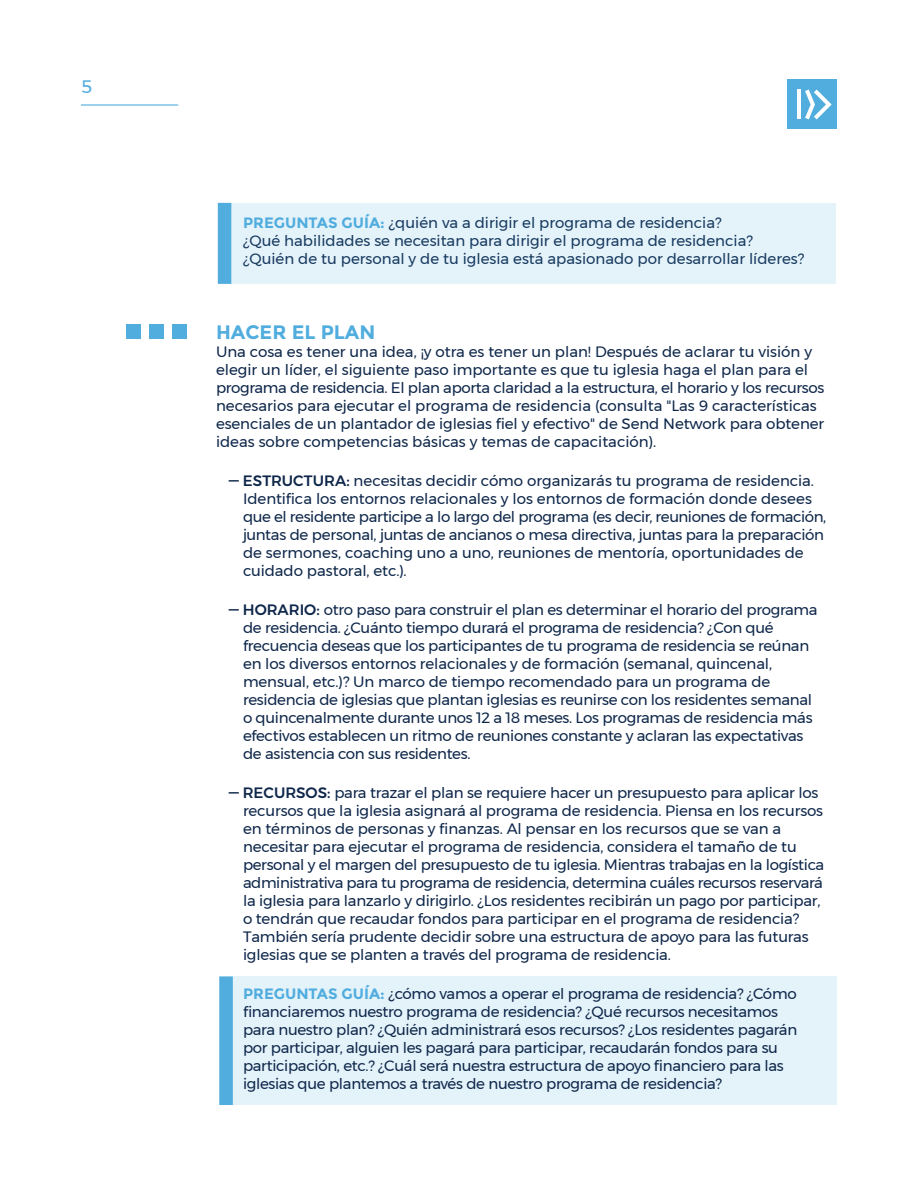
<style>
.page{position:relative;width:918px;height:1188px;background:#fff}
.page>*{position:absolute;margin:0;border:0;box-sizing:border-box;transform-origin:0 0}
.t1{font:700 19.5px "Montserrat";color:#50adde}
.t2{font:18px "Montserrat";color:#50adde}
.t3{font:15px/18px "Montserrat";letter-spacing:-.015em;color:#0e274a}
.s1{font-weight:700;color:#50adde}
.s2{font-weight:500}
</style>
<div class="page">
<hr style="left:81px;top:104px;width:97px;height:2px;background:#50adde">
<div style="left:788px;top:80px;width:49px;height:49px;background:#50adde"></div>
<hr style="left:797px;top:90px;width:4px;height:29px;background:#fff">
<svg style="left:805px;top:90px;width:27px;height:29px"></svg>
<div style="left:220px;top:976px;width:617px;height:129px;background:#e4f2fa"></div>
<div style="left:219px;top:976px;width:14px;height:129px;background:#50adde"></div>
<div style="left:127px;top:325px;width:14px;height:14px;background:#50adde"></div>
<div style="left:150px;top:325px;width:14px;height:14px;background:#50adde"></div>
<div style="left:173px;top:325px;width:14px;height:14px;background:#50adde"></div>
<div style="left:218px;top:203px;width:618px;height:81px;background:#e4f2fa"></div>
<div style="left:218px;top:203px;width:13px;height:81px;background:#50adde"></div>
<p class="t2" style="left:81px;top:73px;width:13px">5</p>
<p class="t3" style="left:243px;top:214px;width:563px"><span class="s1">PREGUNTAS GUÍA:</span> ¿quién va a dirigir el programa de residencia?<br>¿Qué habilidades se necesitan para dirigir el programa de residencia? ¿Quién de tu personal y de tu iglesia está apasionado por desarrollar líderes?</p>
<p class="t1" style="left:216px;top:321px;width:161px">HACER EL PLAN</p>
<p class="t3" style="left:216px;top:343px;width:610px">Una cosa es tener una idea, ¡y otra es tener un plan! Después de aclarar tu visión y elegir un líder, el siguiente paso importante es que tu iglesia haga el plan para el programa de residencia. El plan aporta claridad a la estructura, el horario y los recursos necesarios para ejecutar el programa de residencia (consulta "Las 9 características esenciales de un plantador de iglesias fiel y efectivo" de Send Network para obtener ideas sobre competencias básicas y temas de capacitación).</p>
<p class="t3" style="left:243px;top:472px;width:585px;text-indent:-14px"><span class="s2">— ESTRUCTURA:</span> necesitas decidir cómo organizarás tu programa de residencia.<br>Identifica los entornos relacionales y los entornos de formación donde desees que el residente participe a lo largo del programa (es decir, reuniones de formación, juntas de personal, juntas de ancianos o mesa directiva, juntas para la preparación de sermones, coaching uno a uno, reuniones de mentoría, oportunidades de cuidado pastoral, etc.).</p>
<p class="t3" style="left:243px;top:601px;width:576px;text-indent:-14px"><span class="s2">— HORARIO:</span> otro paso para construir el plan es determinar el horario del programa de residencia. ¿Cuánto tiempo durará el programa de residencia? ¿Con qué frecuencia deseas que los participantes de tu programa de residencia se reúnan en los diversos entornos relacionales y de formación (semanal, quincenal, mensual, etc.)? Un marco de tiempo recomendado para un programa de residencia de iglesias que plantan iglesias es reunirse con los residentes semanal o quincenalmente durante unos 12 a 18 meses. Los programas de residencia más efectivos establecen un ritmo de reuniones constante y aclaran las expectativas de asistencia con sus residentes.</p>
<p class="t3" style="left:243px;top:784px;width:583px;text-indent:-14px"><span class="s2">— RECURSOS:</span> para trazar el plan se requiere hacer un presupuesto para aplicar los recursos que la iglesia asignará al programa de residencia. Piensa en los recursos en términos de personas y finanzas. Al pensar en los recursos que se van a necesitar para ejecutar el programa de residencia, considera el tamaño de tu personal y el margen del presupuesto de tu iglesia. Mientras trabajas en la logística administrativa para tu programa de residencia, determina cuáles recursos reservará la iglesia para lanzarlo y dirigirlo. ¿Los residentes recibirán un pago por participar, o tendrán que recaudar fondos para participar en el programa de residencia?<br>También sería prudente decidir sobre una estructura de apoyo para las futuras iglesias que se planten a través del programa de residencia.</p>
<p class="t3" style="left:243px;top:985px;width:556px"><span class="s1">PREGUNTAS GUÍA:</span> ¿cómo vamos a operar el programa de residencia? ¿Cómo financiaremos nuestro programa de residencia? ¿Qué recursos necesitamos para nuestro plan? ¿Quién administrará esos recursos? ¿Los residentes pagarán por participar, alguien les pagará para participar, recaudarán fondos para su participación, etc.? ¿Cuál será nuestra estructura de apoyo financiero para las iglesias que plantemos a través de nuestro programa de residencia?</p>
</div>
